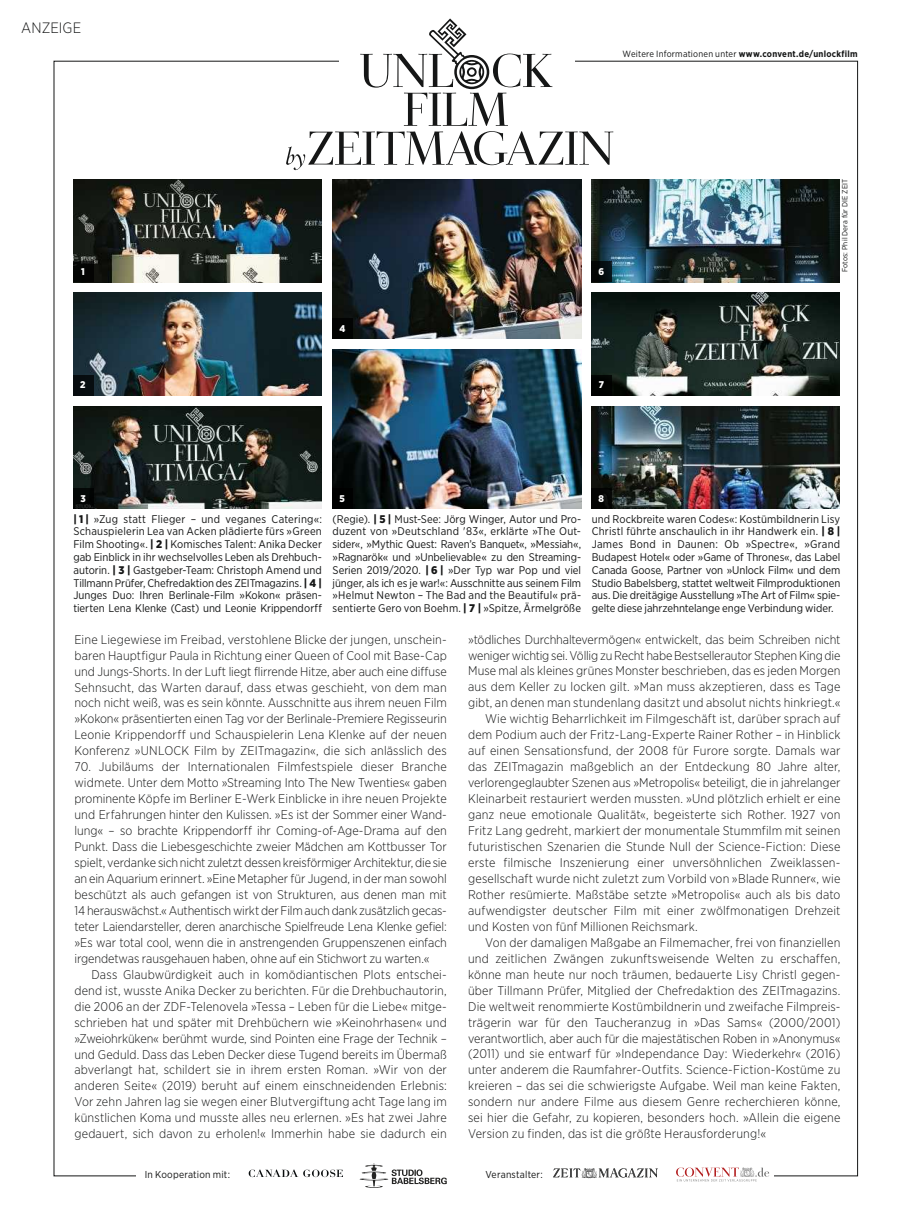
<style>
.page{position:relative;width:915px;height:1229px;background:#fff}
.page>*{position:absolute;margin:0;border:0;box-sizing:border-box;transform-origin:0 0}
.t1{font:300 15px "Gotham Narrow";letter-spacing:.005em;color:#151616}
.t2{font:300 12.6px/15.9px "Gotham Narrow";letter-spacing:.01em;color:#151616;text-align:justify}
.t3{font:300 12.6px "Gotham Narrow";letter-spacing:-.01em;color:#151616}
.t4{font:300 12.6px "Gotham Narrow";letter-spacing:-.015em;color:#151616}
.t5{font:11.1px/12.8px "Gotham Narrow";color:#151616;text-align:justify}
.t6{font:10.05px "Gotham Narrow";letter-spacing:.02em;color:#151616}
.t7{font:900 9.75px "Gotham Narrow";color:#fff}
.t8{font:9px "Gotham Narrow";letter-spacing:.02em;color:#151616}
.t9{font:7.5px "Gotham Narrow";letter-spacing:.02em;color:#151616}
.s1{font-weight:700}
.s2{font-weight:900}
</style>
<div class="page">
<img style="left:332px;top:179px;width:249px;height:160px">
<img style="left:73px;top:179px;width:249px;height:103px">
<div style="left:73px;top:262px;width:21px;height:20px;background:#040403"></div>
<img style="left:73px;top:293px;width:249px;height:102px">
<div style="left:73px;top:375px;width:21px;height:20px;background:#070d10"></div>
<img style="left:73px;top:406px;width:249px;height:103px">
<svg style="left:73px;top:488px;width:21px;height:21px"></svg>
<div style="left:333px;top:318px;width:20px;height:21px;background:#030403"></div>
<img style="left:591px;top:179px;width:248px;height:103px">
<div style="left:591px;top:262px;width:20px;height:20px;background:linear-gradient(to right,#040100,#041217)"></div>
<img style="left:591px;top:293px;width:248px;height:102px">
<div style="left:591px;top:375px;width:20px;height:20px;background:#010200"></div>
<img style="left:591px;top:406px;width:248px;height:103px">
<div style="left:591px;top:488px;width:20px;height:21px;background:#040403"></div>
<img style="left:332px;top:349px;width:249px;height:160px">
<div style="left:332px;top:488px;width:20px;height:21px;background:#000100"></div>
<svg style="left:553px;top:1168px;width:104px;height:10px"></svg>
<svg style="left:676px;top:1167px;width:92px;height:14px"></svg>
<svg style="left:248px;top:1169px;width:95px;height:8px"></svg>
<svg style="left:359px;top:1164px;width:87px;height:24px"></svg>
<svg style="left:286px;top:18px;width:327px;height:152px"></svg>
<p class="t1" style="left:21px;top:19px;width:61px">ANZEIGE</p>
<p class="t8" style="left:622px;top:48px;width:236px">Weitere Informationen unter <span class="s1">www.convent.de/unlockfilm</span></p>
<p class="t7" style="left:81px;top:265px;width:5px">1</p>
<p class="t7" style="left:598px;top:265px;width:7px">6</p>
<p class="t9" style="left:840px;top:272px;width:95px;rotate:-90deg">Fotos: Phil Dera für DIE ZEIT</p>
<p class="t7" style="left:339px;top:322px;width:7px">4</p>
<p class="t7" style="left:80px;top:378px;width:7px">2</p>
<p class="t7" style="left:598px;top:378px;width:7px">7</p>
<p class="t7" style="left:80px;top:492px;width:7px">3</p>
<p class="t7" style="left:339px;top:492px;width:7px">5</p>
<p class="t7" style="left:598px;top:492px;width:7px">8</p>
<p class="t5" style="left:73px;top:512px;width:250px"><span class="s2">| 1 |</span> »Zug statt Flieger – und veganes Catering«:<br>Schauspielerin Lea van Acken plädierte fürs »Green Film Shooting«. <span class="s2">| 2 |</span> Komisches Talent: Anika Decker gab Einblick in ihr wechselvolles Leben als Drehbuch&shy;autorin. <span class="s2">| 3 |</span> Gastgeber-Team: Christoph Amend und Tillmann Prüfer, Chefredaktion des ZEITmagazins. <span class="s2">| 4 | </span>Junges Duo: Ihren Berlinale-Film »Kokon« präsen&shy;tierten Lena Klenke (Cast) und Leonie Krippendorff</p>
<p class="t5" style="left:332px;top:512px;width:250px">(Regie). <span class="s2">| 5 |</span> Must-See: Jörg Winger, Autor und Pro&shy;duzent von »Deutschland '83«, erklärte »The Out&shy;sider«, »Mythic Quest: Raven’s Banquet«, »Messiah«, »Ragnarök« und »Unbelievable« zu den Streaming-Serien 2019/2020. <span class="s2">| 6 |</span> »Der Typ war Pop und viel jünger, als ich es je war!«: Ausschnitte aus seinem Film »Helmut Newton – The Bad and the Beautiful« prä&shy;sentierte Gero von Boehm. <span class="s2">| 7 |</span> »Spitze, Ärmelgröße</p>
<p class="t5" style="left:591px;top:512px;width:250px">und Rockbreite waren Codes«: Kostümbildnerin Lisy Christl führte anschaulich in ihr Handwerk ein. <span class="s2">| 8 | </span>James Bond in Daunen: Ob »Spectre«, »Grand Budapest Hotel« oder »Game of Thrones«, das Label Canada Goose, Partner von »Unlock Film« und dem Studio Babelsberg, stattet weltweit Filmproduktionen aus. Die dreitägige Ausstellung »The Art of Film« spie&shy;gelte diese jahrzehntelange enge Verbindung wider.</p>
<p class="t2" style="left:74px;top:631px;width:374px">Eine Liegewiese im Freibad, verstohlene Blicke der jungen, unschein&shy;baren Hauptfigur Paula in Richtung einer Queen of Cool mit Base-Cap und Jungs-Shorts. In der Luft liegt flirrende Hitze, aber auch eine diffuse Sehnsucht, das Warten darauf, dass etwas geschieht, von dem man noch nicht weiß, was es sein könnte. Ausschnitte aus ihrem neuen Film »Kokon« präsentierten einen Tag vor der Berlinale-Premiere Regisseurin Leonie Krippendorff und Schauspielerin Lena Klenke auf der neuen Konferenz »UNLOCK Film by ZEITmagazin«, die sich anlässlich des</p>
<p class="t2" style="left:74px;top:759px;width:374px">70. Jubiläums der Internationalen Filmfestspiele dieser Branche widmete. Unter dem Motto »Streaming Into The New Twenties« gaben prominente Köpfe im Berliner E-Werk Einblicke in ihre neuen Projekte und Erfahrungen hinter den Kulissen. »Es ist der Sommer einer Wand&shy;lung« – so brachte Krippendorff ihr Coming-of-Age-Drama auf den Punkt. Dass die Liebesgeschichte zweier Mädchen am Kottbusser Tor spielt, verdanke sich nicht zuletzt dessen kreisförmiger Architektur, die sie an ein Aquarium erinnert. »Eine Metapher für Jugend, in der man sowohl beschützt als auch gefangen ist von Strukturen, aus denen man mit 14 herauswächst.« Authentisch wirkt der Film auch dank zusätzlich gecas&shy;teter Laiendarsteller, deren anarchische Spielfreude Lena Klenke gefiel: »Es war total cool, wenn die in anstrengenden Gruppenszenen einfach irgendetwas rausgehauen haben, ohne auf ein Stichwort zu warten.«</p>
<p class="t2" style="left:74px;top:966px;width:374px;text-indent:17px">Dass Glaubwürdigkeit auch in komödiantischen Plots entschei&shy;dend ist, wusste Anika Decker zu berichten. Für die Drehbuchautorin, die 2006 an der ZDF-Telenovela »Tessa – Leben für die Liebe« mitge&shy;schrieben hat und später mit Drehbüchern wie »Keinohrhasen« und »Zweiohrküken« berühmt wurde, sind Pointen eine Frage der Technik – und Geduld. Dass das Leben Decker diese Tugend bereits im Übermaß abverlangt hat, schildert sie in ihrem ersten Roman. »Wir von der anderen Seite« (2019) beruht auf einem einschneidenden Erlebnis:<br>Vor zehn Jahren lag sie wegen einer Blutvergiftung acht Tage lang im künstlichen Koma und musste alles neu erlernen. »Es hat zwei Jahre gedauert, sich davon zu erholen!« Immerhin habe sie dadurch ein</p>
<p class="t3" style="left:468px;top:631px;width:374px">»tödliches Durchhaltevermögen« entwickelt, das beim Schreiben nicht</p>
<p class="t4" style="left:468px;top:647px;width:374px">weniger wichtig sei. Völlig zu Recht habe Bestsellerautor Stephen King die</p>
<p class="t2" style="left:468px;top:663px;width:374px">Muse mal als kleines grünes Monster beschrieben, das es jeden Morgen</p>
<p class="t2" style="left:468px;top:679px;width:374px">aus dem Keller zu locken gilt. »Man muss akzeptieren, dass es Tage</p>
<p class="t2" style="left:468px;top:695px;width:374px">gibt, an denen man stundenlang dasitzt und absolut nichts hinkriegt.«</p>
<p class="t2" style="left:485px;top:711px;width:357px">Wie wichtig Beharrlichkeit im Filmgeschäft ist, darüber sprach auf</p>
<p class="t2" style="left:468px;top:726px;width:374px">dem Podium auch der Fritz-Lang-Experte Rainer Rother – in Hinblick</p>
<p class="t2" style="left:468px;top:742px;width:374px">auf einen Sensationsfund, der 2008 für Furore sorgte. Damals war</p>
<p class="t2" style="left:468px;top:758px;width:374px">das ZEITmagazin maßgeblich an der Entdeckung 80 Jahre alter,</p>
<p class="t2" style="left:468px;top:774px;width:374px">verlorengeglaubter Szenen aus »Metropolis« beteiligt, die in jahrelanger</p>
<p class="t2" style="left:468px;top:790px;width:374px">Kleinarbeit restauriert werden mussten. »Und plötzlich erhielt er eine</p>
<p class="t2" style="left:468px;top:806px;width:374px">ganz neue emotionale Qualität«, begeisterte sich Rother. 1927 von</p>
<p class="t2" style="left:468px;top:822px;width:374px">Fritz Lang gedreht, markiert der monumentale Stummfilm mit seinen</p>
<p class="t2" style="left:468px;top:838px;width:374px">futuristischen Szenarien die Stunde Null der Science-Fiction: Diese</p>
<p class="t2" style="left:468px;top:854px;width:374px">erste filmische Inszenierung einer unversöhnlichen Zweiklassen-</p>
<p class="t2" style="left:468px;top:870px;width:374px">gesellschaft wurde nicht zuletzt zum Vorbild von »Blade Runner«, wie</p>
<p class="t2" style="left:468px;top:886px;width:374px">Rother resümierte. Maßstäbe setzte »Metropolis« auch als bis dato</p>
<p class="t2" style="left:468px;top:902px;width:374px">aufwendigster deutscher Film mit einer zwölfmonatigen Drehzeit</p>
<p class="t2" style="left:468px;top:918px;width:231px">und Kosten von fünf Millionen Reichsmark.</p>
<p class="t2" style="left:485px;top:934px;width:357px">Von der damaligen Maßgabe an Filmemacher, frei von finanziellen</p>
<p class="t2" style="left:468px;top:950px;width:374px">und zeitlichen Zwängen zukunftsweisende Welten zu erschaffen,</p>
<p class="t2" style="left:468px;top:966px;width:374px">könne man heute nur noch träumen, bedauerte Lisy Christl gegen-</p>
<p class="t2" style="left:468px;top:982px;width:374px">über Tillmann Prüfer, Mitglied der Chefredaktion des ZEITmagazins.</p>
<p class="t2" style="left:468px;top:998px;width:374px">Die weltweit renommierte Kostümbildnerin und zweifache Filmpreis-</p>
<p class="t2" style="left:468px;top:1014px;width:374px">trägerin war für den Taucheranzug in »Das Sams« (2000/2001)</p>
<p class="t3" style="left:468px;top:1030px;width:374px">verantwortlich, aber auch für die majestätischen Roben in »Anonymus«</p>
<p class="t2" style="left:468px;top:1046px;width:374px">(2011) und sie entwarf für »Independance Day: Wiederkehr« (2016)</p>
<p class="t2" style="left:468px;top:1062px;width:374px">unter anderem die Raumfahrer-Outfits. Science-Fiction-Kostüme zu</p>
<p class="t2" style="left:468px;top:1078px;width:374px">kreieren – das sei die schwierigste Aufgabe. Weil man keine Fakten,</p>
<p class="t2" style="left:468px;top:1093px;width:374px">sondern nur andere Filme aus diesem Genre recherchieren könne,</p>
<p class="t2" style="left:468px;top:1109px;width:374px">sei hier die Gefahr, zu kopieren, besonders hoch. »Allein die eigene</p>
<p class="t2" style="left:468px;top:1125px;width:299px">Version zu finden, das ist die größte Herausforderung!«</p>
<p class="t6" style="left:145px;top:1168px;width:87px">In Kooperation mit:</p>
<p class="t6" style="left:485px;top:1168px;width:59px">Veranstalter:</p>
</div>
